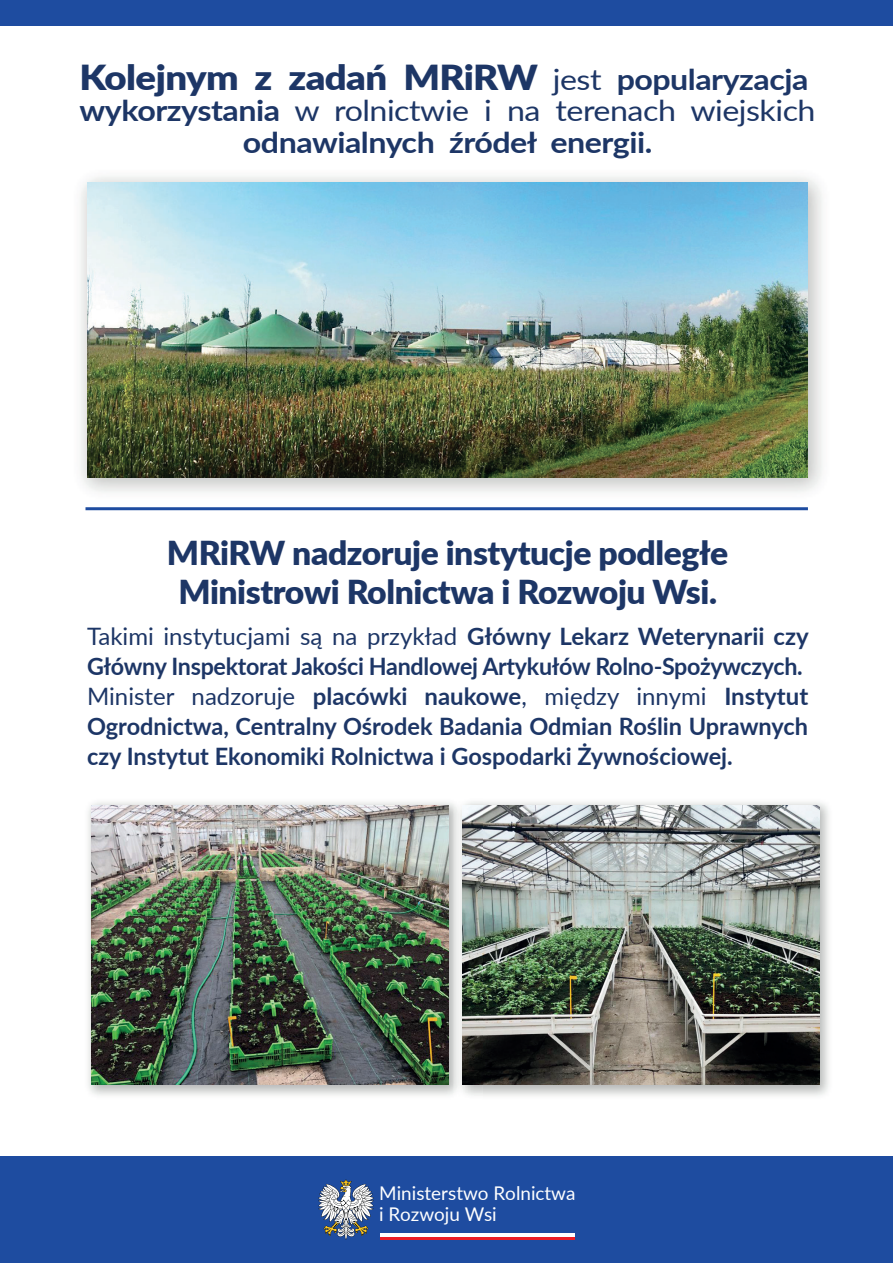
<style>
.page{position:relative;width:893px;height:1263px;background:#fff}
.page>*{position:absolute;margin:0;border:0;box-sizing:border-box;transform-origin:0 0}
.t1{font:900 34.5px "Lato";letter-spacing:-.015em;color:#1d3666;scale:1.11 1}
.t2{font:900 33px/39px "Lato";letter-spacing:-.015em;color:#1d3666;text-align:center}
.t3{font:700 28.95px/31.5px "Lato";letter-spacing:-.015em;color:#1d3666;text-align:center;scale:1.11 1}
.t4{font:700 24px/30px "Lato";letter-spacing:-.005em;color:#1d3666}
.t5{font:18.9px/21.1px "Lato";color:#fff}
.s1{font-weight:400;font-size:28.95px}
.s2{font-weight:700;font-size:28.95px}
.s3{font-weight:400}
</style>
<div class="page">
<div style="left:0;top:0;width:893px;height:26px;background:#1e4ca0"></div>
<img style="left:80px;top:176px;width:742px;height:332px">
<img style="left:87px;top:183px;width:720px;height:294px">
<hr style="left:86px;top:507px;width:722px;height:3px;background:#1e4ca0">
<img style="left:483px;top:802px;width:346px;height:294px">
<img style="left:483px;top:805px;width:336px;height:280px">
<img style="left:88px;top:802px;width:395px;height:294px">
<img style="left:92px;top:805px;width:356px;height:280px">
<div style="left:0;top:1157px;width:893px;height:106px;background:#1e4ca0"></div>
<svg style="left:381px;top:1236px;width:194px;height:4px"></svg>
<hr style="left:381px;top:1233px;width:194px;height:3px;background:#fff">
<svg style="left:318px;top:1179px;width:56px;height:61px"></svg>
<h1 class="t1" style="left:79px;top:51px;width:658px">Kolejnym z zadań MRiRW <span class="s1">jest</span> <span class="s2">popularyzacja</span></h1>
<p class="t3" style="left:80px;top:94px;width:664px">wykorzystania <span class="s3">w rolnictwie i na terenach wiejskich </span>odnawialnych źródeł energii.</p>
<h2 class="t2" style="left:167px;top:532px;width:563px">MRiRW nadzoruje instytucje podległe<br>Ministrowi Rolnictwa i Rozwoju Wsi.</h2>
<p class="t4" style="left:87px;top:620px;width:723px"><span class="s3">Takimi instytucjami są na przykład</span> Główny Lekarz Weterynarii czy Główny Inspektorat Jakości Handlowej Artykułów Rolno-Spożywczych.<br><span class="s3">Minister nadzoruje</span> placówki naukowe<span class="s3">, między innymi</span> Instytut Ogrodnictwa, Centralny Ośrodek Badania Odmian Roślin Uprawnych czy Instytut Ekonomiki Rolnictwa i Gospodarki Żywnościowej.</p>
<p class="t5" style="left:379px;top:1182px;width:198px">Ministerstwo Rolnictwa i Rozwoju Wsi</p>
</div>
